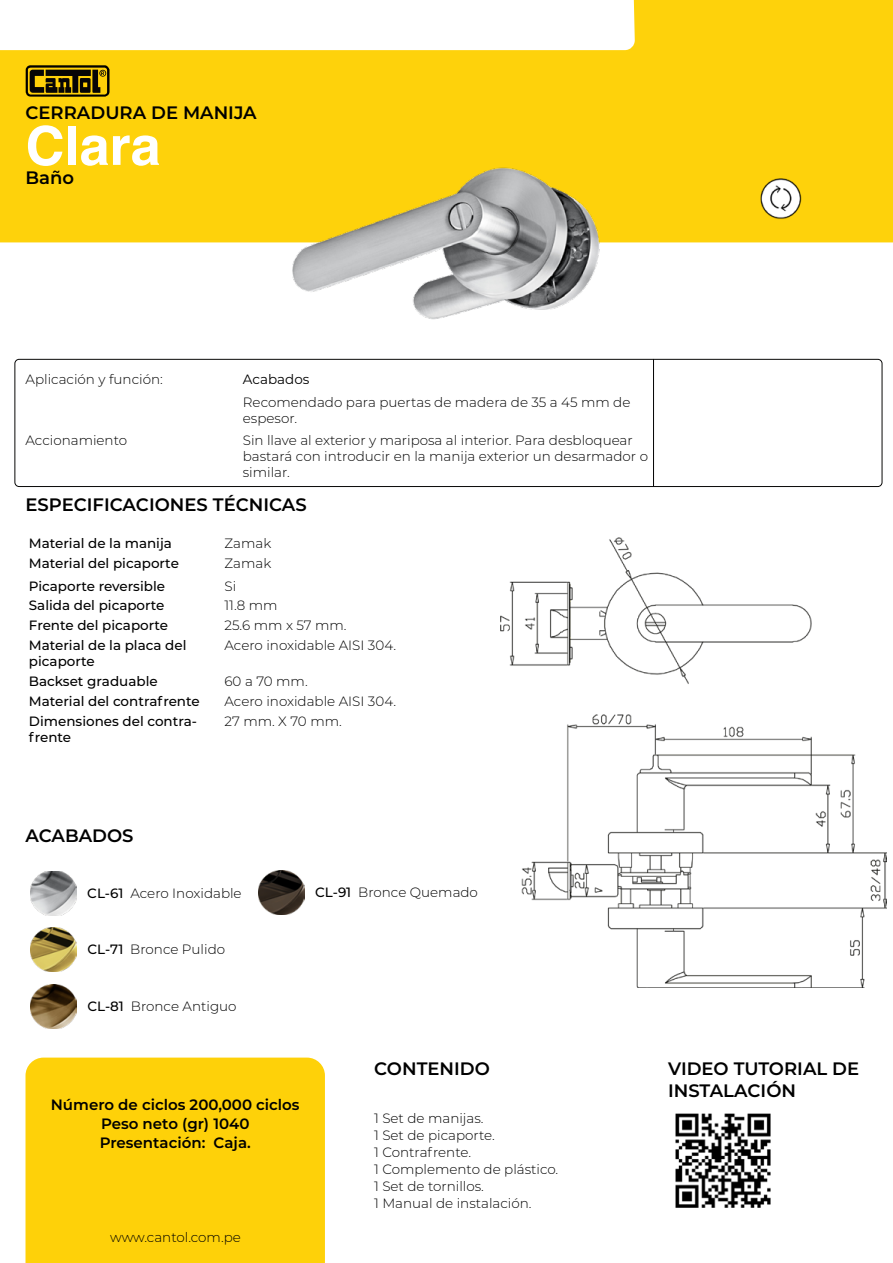
<style>
.page{position:relative;width:893px;height:1263px;background:#fff}
.page>*{position:absolute;margin:0;border:0;box-sizing:border-box;transform-origin:0 0}
.t1{font:700 54px "Helvetica";color:#fff}
.t2{font:600 18px/21.6px "Montserrat";color:#000}
.t3{font:600 15px/19.2px "Montserrat";color:#000;text-align:center}
.t4{font:300 13.5px/16.2px "Montserrat";color:#000}
.t5{font:500 13.5px/16.2px "Montserrat";color:#000}
.t6{font:13.5px "Montserrat";color:#000}
.s1{font-weight:500}
</style>
<div class="page">
<svg style="left:0;top:0;width:893px;height:242px;fill:#fed20b"></svg>
<hr style="left:653px;top:359px;width:1px;height:127px;background:#000">
<svg style="left:26px;top:65px;width:84px;height:32px;background:#625005"></svg>
<div style="left:15px;top:359px;width:867px;height:128px;border:1px solid #080807;border-radius:4px"></div>
<img style="left:253px;top:113px;width:387px;height:248px">
<img style="left:755px;top:167px;width:50px;height:65px">
<img style="left:675px;top:1113px;width:96px;height:95px">
<div style="left:26px;top:1057px;width:299px;height:206px;background:#fed109"></div>
<img style="left:500px;top:537px;width:387px;height:451px">
<img style="left:31px;top:871px;width:45px;height:44px">
<img style="left:31px;top:928px;width:46px;height:44px">
<img style="left:31px;top:984px;width:46px;height:44px">
<img style="left:259px;top:870px;width:45px;height:44px">
<h2 class="t2" style="left:26px;top:101px;width:233px">CERRADURA DE MANIJA</h2>
<h1 class="t1" style="left:26px;top:123px;width:137px">Clara</h1>
<h2 class="t2" style="left:26px;top:166px;width:50px">Baño</h2>
<p class="t4" style="left:26px;top:371px;width:139px">Aplicación y función:</p>
<p class="t6" style="left:243px;top:370px;width:68px">Acabados</p>
<p class="t4" style="left:243px;top:393px;width:389px">Recomendado para puertas de madera de 35 a 45 mm de espesor.</p>
<p class="t4" style="left:26px;top:432px;width:103px">Accionamiento</p>
<p class="t4" style="left:243px;top:432px;width:407px">Sin llave al exterior y mariposa al interior. Para desbloquear bastará con introducir en la manija exterior un desarmador o similar.</p>
<h2 class="t2" style="left:26px;top:493px;width:283px">ESPECIFICACIONES TÉCNICAS</h2>
<p class="t5" style="left:29px;top:535px;width:145px">Material de la manija</p>
<p class="t4" style="left:225px;top:535px;width:48px">Zamak</p>
<p class="t5" style="left:29px;top:554px;width:151px">Material del picaporte</p>
<p class="t4" style="left:225px;top:555px;width:48px">Zamak</p>
<p class="t5" style="left:29px;top:577px;width:138px">Picaporte reversible</p>
<p class="t4" style="left:225px;top:577px;width:13px">Si</p>
<p class="t5" style="left:29px;top:597px;width:137px">Salida del picaporte</p>
<p class="t4" style="left:225px;top:597px;width:55px">11.8 mm</p>
<p class="t5" style="left:29px;top:617px;width:141px">Frente del picaporte</p>
<p class="t4" style="left:225px;top:617px;width:124px">25.6 mm x 57 mm.</p>
<p class="t5" style="left:29px;top:637px;width:159px">Material de la placa del picaporte</p>
<p class="t4" style="left:225px;top:637px;width:173px">Acero inoxidable AISI 304.</p>
<p class="t5" style="left:29px;top:673px;width:130px">Backset graduable</p>
<p class="t4" style="left:225px;top:673px;width:85px">60 a 70 mm.</p>
<p class="t5" style="left:29px;top:693px;width:172px">Material del contrafrente</p>
<p class="t4" style="left:225px;top:693px;width:173px">Acero inoxidable AISI 304.</p>
<p class="t5" style="left:29px;top:712px;width:170px">Dimensiones del contra&shy;frente</p>
<p class="t4" style="left:225px;top:713px;width:119px">27 mm. X 70 mm.</p>
<h2 class="t2" style="left:26px;top:824px;width:110px">ACABADOS</h2>
<p class="t4" style="left:87px;top:884px;width:156px"><span class="s1">CL-61</span> Acero Inoxidable</p>
<p class="t4" style="left:87px;top:941px;width:139px"><span class="s1">CL-71</span> Bronce Pulido</p>
<p class="t4" style="left:87px;top:998px;width:151px"><span class="s1">CL-81</span> Bronce Antiguo</p>
<p class="t4" style="left:315px;top:883px;width:164px"><span class="s1">CL-91</span> Bronce Quemado</p>
<p class="t3" style="left:51px;top:1094px;width:250px">Número de ciclos 200,000 ciclos<br>Peso neto (gr) 1040<br>Presentación: Caja.</p>
<p class="t4" style="left:110px;top:1228px;width:132px">www.cantol.com.pe</p>
<h2 class="t2" style="left:374px;top:1057px;width:117px">CONTENIDO</h2>
<h2 class="t2" style="left:668px;top:1057px;width:193px">VIDEO TUTORIAL DE<br>INSTALACIÓN</h2>
<p class="t4" style="left:374px;top:1109px;width:111px">1 Set de manijas.</p>
<p class="t4" style="left:374px;top:1143px;width:186px;line-height:17px">1 Contrafrente.<br>1 Complemento de plástico.<br>1 Set de tornillos.<br>1 Manual de instalación.</p>
<p class="t4" style="left:374px;top:1126px;width:122px">1 Set de picaporte.</p>
</div>
